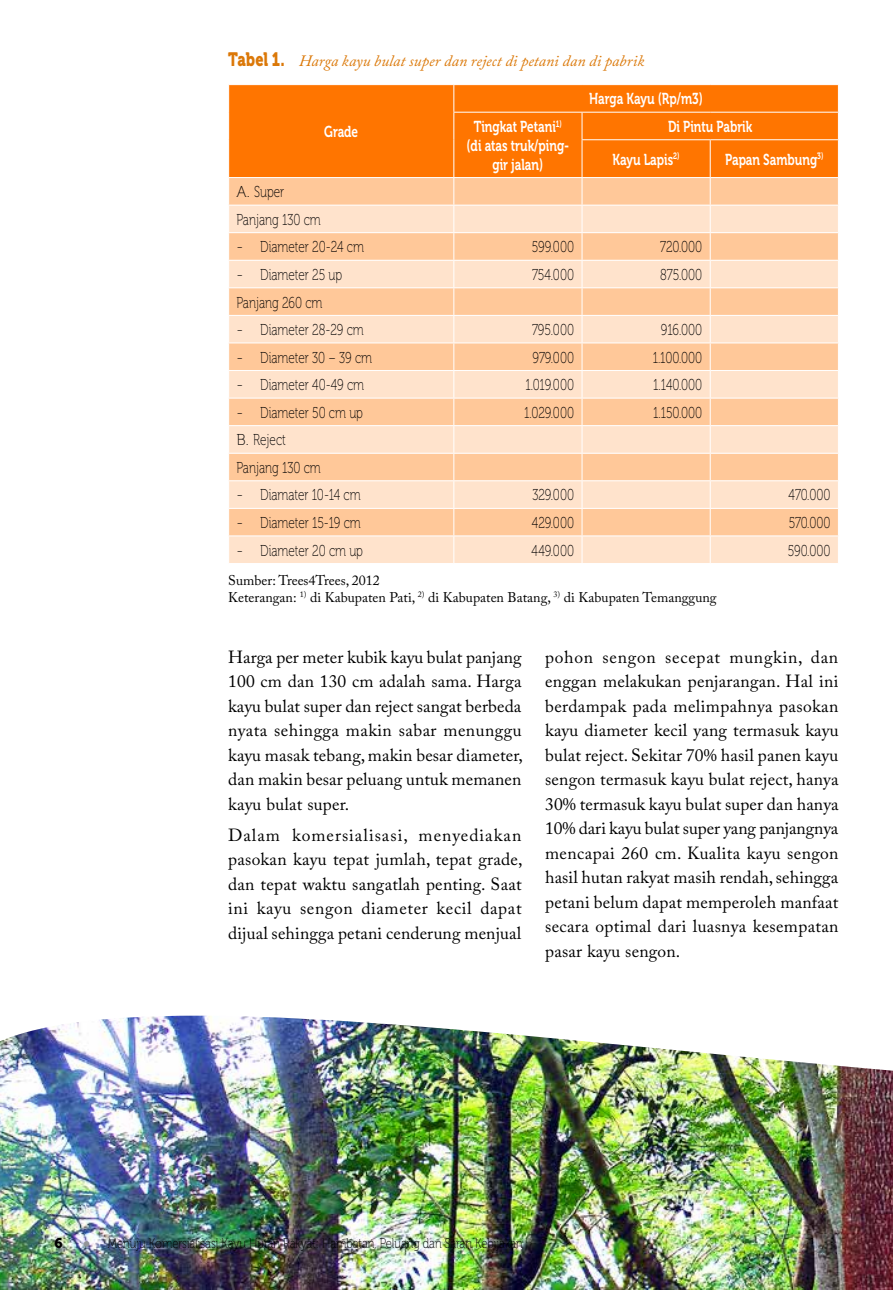
<style>
.page{position:relative;width:893px;height:1290px;background:#fff}
.page>*{position:absolute;margin:0;border:0;box-sizing:border-box;transform-origin:0 0}
.t1{font:17.5px/24.5px "Adobe Caslon Pro";letter-spacing:.005em;color:#000;text-align:justify}
.t2{font:15.75px/27.7px "Museo 100";color:#000}
.t3{font:15.75px "Museo 100";color:#000;scale:.75 1}
.t4{font:15.75px/18.9px "Museo 700";color:#fff;text-align:center;scale:.75 1}
.t5{font:italic 15.75px "Adobe Caslon Pro";letter-spacing:.005em;color:#db7808}
.t6{font:14px/16.8px "Adobe Caslon Pro";color:#000}
.t7{font:14px "Museo 100";color:#000;scale:.8 1}
.s1{font-family:"Museo 900";font-style:normal;font-size:19.25px}
.s2{font-family:"Museo 900"}
.s3{font-size:21px;color:#939598}
</style>
<div class="page">
<div style="left:229px;top:85px;width:609px;height:92px;background:#ff7500"></div>
<div style="left:229px;top:178px;width:609px;height:27px;background:#ffc899"></div>
<svg style="left:229px;top:206px;width:609px;height:357px;background:#ffd6b5"></svg>
<svg style="left:228px;top:85px;width:1px;height:55px"></svg>
<hr style="left:453px;top:112px;width:129px;height:1px;background:#fff">
<svg style="left:453px;top:85px;width:1px;height:55px"></svg>
<hr style="left:453px;top:140px;width:1px;height:37px;background:#fff">
<hr style="left:582px;top:112px;width:128px;height:1px;background:#fff">
<svg style="left:582px;top:113px;width:1px;height:26px"></svg>
<hr style="left:710px;top:112px;width:129px;height:1px;background:#fff">
<hr style="left:582px;top:139px;width:128px;height:1px;background:#fff">
<hr style="left:582px;top:140px;width:1px;height:37px;background:#fff">
<hr style="left:710px;top:139px;width:129px;height:1px;background:#fff">
<hr style="left:710px;top:140px;width:1px;height:37px;background:#fff">
<hr style="left:228px;top:232px;width:226px;height:1px;background:#fff">
<hr style="left:454px;top:232px;width:128px;height:1px;background:#fff">
<hr style="left:582px;top:232px;width:128px;height:1px;background:#fff">
<hr style="left:710px;top:232px;width:129px;height:1px;background:#fff">
<hr style="left:228px;top:260px;width:226px;height:1px;background:#fff">
<hr style="left:454px;top:260px;width:128px;height:1px;background:#fff">
<hr style="left:582px;top:260px;width:128px;height:1px;background:#fff">
<hr style="left:710px;top:260px;width:129px;height:1px;background:#fff">
<hr style="left:228px;top:287px;width:226px;height:1px;background:#fff">
<hr style="left:454px;top:287px;width:128px;height:1px;background:#fff">
<hr style="left:582px;top:287px;width:128px;height:1px;background:#fff">
<hr style="left:710px;top:287px;width:129px;height:1px;background:#fff">
<hr style="left:228px;top:315px;width:226px;height:1px;background:#fff">
<hr style="left:454px;top:315px;width:128px;height:1px;background:#fff">
<hr style="left:582px;top:315px;width:128px;height:1px;background:#fff">
<hr style="left:710px;top:315px;width:129px;height:1px;background:#fff">
<hr style="left:228px;top:342px;width:226px;height:1px;background:#fff">
<hr style="left:454px;top:342px;width:128px;height:1px;background:#fff">
<hr style="left:582px;top:342px;width:128px;height:1px;background:#fff">
<hr style="left:710px;top:342px;width:129px;height:1px;background:#fff">
<hr style="left:228px;top:370px;width:226px;height:1px;background:#fff">
<hr style="left:454px;top:370px;width:128px;height:1px;background:#fff">
<hr style="left:582px;top:370px;width:128px;height:1px;background:#fff">
<hr style="left:710px;top:370px;width:129px;height:1px;background:#fff">
<hr style="left:228px;top:398px;width:226px;height:1px;background:#fff">
<hr style="left:454px;top:398px;width:128px;height:1px;background:#fff">
<hr style="left:582px;top:398px;width:128px;height:1px;background:#fff">
<hr style="left:710px;top:398px;width:129px;height:1px;background:#fff">
<hr style="left:228px;top:425px;width:226px;height:1px;background:#fff">
<hr style="left:454px;top:425px;width:128px;height:1px;background:#fff">
<hr style="left:582px;top:425px;width:128px;height:1px;background:#fff">
<hr style="left:710px;top:425px;width:129px;height:1px;background:#fff">
<hr style="left:228px;top:453px;width:226px;height:1px;background:#fff">
<hr style="left:454px;top:453px;width:128px;height:1px;background:#fff">
<hr style="left:582px;top:453px;width:128px;height:1px;background:#fff">
<hr style="left:710px;top:453px;width:129px;height:1px;background:#fff">
<hr style="left:228px;top:480px;width:226px;height:1px;background:#fff">
<hr style="left:454px;top:480px;width:128px;height:1px;background:#fff">
<hr style="left:582px;top:480px;width:128px;height:1px;background:#fff">
<hr style="left:710px;top:480px;width:129px;height:1px;background:#fff">
<hr style="left:228px;top:508px;width:226px;height:1px;background:#fff">
<hr style="left:454px;top:508px;width:128px;height:1px;background:#fff">
<hr style="left:582px;top:508px;width:128px;height:1px;background:#fff">
<hr style="left:710px;top:508px;width:129px;height:1px;background:#fff">
<hr style="left:228px;top:535px;width:226px;height:1px;background:#fff">
<hr style="left:454px;top:535px;width:128px;height:1px;background:#fff">
<svg style="left:453px;top:178px;width:1px;height:385px"></svg>
<hr style="left:582px;top:535px;width:128px;height:1px;background:#fff">
<svg style="left:582px;top:178px;width:1px;height:385px"></svg>
<hr style="left:710px;top:535px;width:129px;height:1px;background:#fff">
<svg style="left:710px;top:178px;width:1px;height:385px"></svg>
<img style="left:0;top:1015px;width:893px;height:275px">
<p class="t5" style="left:228px;top:51px;width:417px"><span class="s1">Tabel 1.</span> Harga kayu bulat super dan reject di petani dan di pabrik</p>
<p class="t4" style="left:324px;top:122px;width:47px">Grade</p>
<p class="t4" style="left:589px;top:90px;width:153px">Harga Kayu (Rp/m3)</p>
<p class="t4" style="left:466px;top:117px;width:139px">Tingkat Petani<sup>1) </sup>(di atas truk/ping&shy;gir jalan)</p>
<p class="t4" style="left:612px;top:110px;width:188px;line-height:32.7px;text-align:left;text-indent:56px">Di Pintu Pabrik<br>Kayu Lapis<sup>2)</sup></p>
<p class="t4" style="left:725px;top:150px;width:133px">Papan Sambung<sup>3)</sup></p>
<p class="t2" style="left:236px;top:178px;width:86px">A. Super<br>Panjang 130 cm</p>
<p class="t2" style="left:236px;top:234px;width:129px">- Diameter 20-24 cm</p>
<p class="t3" style="left:532px;top:239px;width:58px">599.000</p>
<p class="t3" style="left:660px;top:239px;width:58px">720.000</p>
<p class="t2" style="left:236px;top:261px;width:107px">- Diameter 25 up</p>
<p class="t3" style="left:532px;top:266px;width:58px">754.000</p>
<p class="t3" style="left:660px;top:266px;width:58px">875.000</p>
<p class="t3" style="left:236px;top:294px;width:116px">Panjang 260 cm</p>
<p class="t2" style="left:236px;top:316px;width:129px">- Diameter 28-29 cm</p>
<p class="t3" style="left:532px;top:321px;width:58px">795.000</p>
<p class="t3" style="left:661px;top:321px;width:57px">916.000</p>
<p class="t2" style="left:236px;top:344px;width:137px">- Diameter 30 – 39 cm</p>
<p class="t3" style="left:533px;top:349px;width:57px">979.000</p>
<p class="t3" style="left:653px;top:349px;width:68px">1.100.000</p>
<p class="t2" style="left:236px;top:371px;width:129px">- Diameter 40-49 cm</p>
<p class="t3" style="left:525px;top:376px;width:67px">1.019.000</p>
<p class="t3" style="left:653px;top:376px;width:67px">1.140.000</p>
<p class="t2" style="left:236px;top:399px;width:128px">- Diameter 50 cm up</p>
<p class="t3" style="left:524px;top:404px;width:68px">1.029.000</p>
<p class="t3" style="left:653px;top:404px;width:67px">1.150.000</p>
<p class="t2" style="left:236px;top:426px;width:86px">B. Reject<br>Panjang 130 cm</p>
<p class="t2" style="left:236px;top:482px;width:126px">- Diamater 10-14 cm</p>
<p class="t3" style="left:532px;top:487px;width:57px">329.000</p>
<p class="t3" style="left:788px;top:487px;width:57px">470.000</p>
<p class="t2" style="left:236px;top:509px;width:126px">- Diameter 15-19 cm</p>
<p class="t3" style="left:532px;top:514px;width:58px">429.000</p>
<p class="t3" style="left:789px;top:514px;width:57px">570.000</p>
<p class="t2" style="left:236px;top:537px;width:128px">- Diameter 20 cm up</p>
<p class="t3" style="left:532px;top:542px;width:58px">449.000</p>
<p class="t3" style="left:788px;top:542px;width:59px">590.000</p>
<p class="t6" style="left:228px;top:571px;width:490px">Sumber: Trees4Trees, 2012<br>Keterangan: <sup>1)</sup> di Kabupaten Pati, <sup>2)</sup> di Kabupaten Batang, <sup>3)</sup> di Kabupaten Temanggung</p>
<p class="t1" style="left:228px;top:644px;width:296px">Harga per meter kubik kayu bulat panjang 100 cm dan 130 cm adalah sama. Harga kayu bulat super dan reject sangat berbeda nyata sehingga makin sabar menunggu kayu masak tebang, makin besar diameter, dan makin besar peluang untuk memanen kayu bulat super.</p>
<p class="t1" style="left:228px;top:822px;width:296px">Dalam komersialisasi, menyediakan pasokan kayu tepat jumlah, tepat grade, dan tepat waktu sangatlah penting. Saat ini kayu sengon diameter kecil dapat dijual sehingga petani cenderung menjual</p>
<p class="t1" style="left:545px;top:644px;width:295px">pohon sengon secepat mungkin, dan enggan melakukan penjarangan. Hal ini berdampak pada melimpahnya pasokan kayu diameter kecil yang termasuk kayu bulat reject. Sekitar 70% hasil panen kayu sengon termasuk kayu bulat reject, hanya 30% termasuk kayu bulat super dan hanya 10% dari kayu bulat super yang panjangnya mencapai 260 cm. Kualita kayu sengon hasil hutan rakyat masih rendah, sehingga petani belum dapat memperoleh manfaat secara optimal dari luasnya kesempatan pasar kayu sengon.</p>
<p class="t7" style="left:55px;top:1236px;width:587px"><span class="s2">6</span> <span class="s3">•</span> Menuju Komersialisasi Kayu Hutan Rakyat: Hambatan, Peluang dan Saran Kebijakan</p>
</div>
